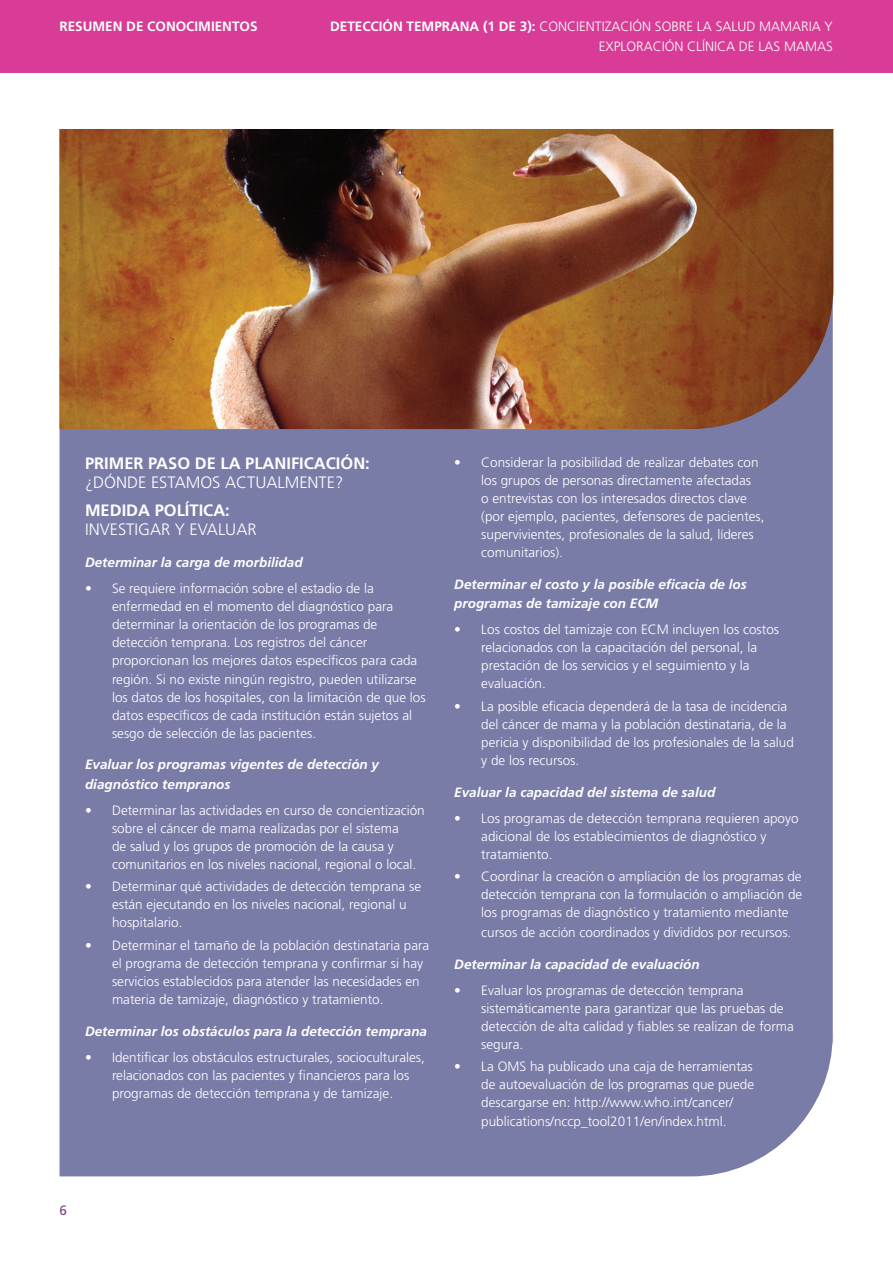
<style>
.page{position:relative;width:893px;height:1263px;background:#fff}
.page>*{position:absolute;margin:0;border:0;box-sizing:border-box;transform-origin:0 0}
.t1{font:700 16.5px "Frutiger";color:#fff}
.t2{font:300 16.5px "Frutiger";color:#fff}
.t3{font:300 13.5px/18px "Frutiger";color:#fff}
.t4{font:italic 700 13.5px/19.2px "Frutiger";color:#fff}
.t5{font:700 13.5px "Frutiger";color:#fff}
.t6{font:13.5px "Frutiger";color:#794779}
.s1{font-weight:700}
</style>
<div class="page">
<div style="left:60px;top:429px;width:773px;height:747px;background:#7a7ca8"></div>
<img style="left:60px;top:129px;width:773px;height:300px">
<div style="left:0;top:0;width:893px;height:72px;background:#d83c96"></div>
<p class="t5" style="left:60px;top:19px;width:200px">RESUMEN DE CONOCIMIENTOS</p>
<p class="t3" style="left:330px;top:17px;width:504px;line-height:19.2px;text-align:right"><span class="s1">DETECCIÓN TEMPRANA (1 DE 3):</span> CONCIENTIZACIÓN SOBRE LA SALUD MAMARIA Y<br>EXPLORACIÓN CLÍNICA DE LAS MAMAS</p>
<p class="t1" style="left:85px;top:453px;width:286px">PRIMER PASO DE LA PLANIFICACIÓN:</p>
<p class="t2" style="left:85px;top:473px;width:260px">¿DÓNDE ESTAMOS ACTUALMENTE?</p>
<p class="t1" style="left:85px;top:500px;width:146px">MEDIDA POLÍTICA:</p>
<p class="t2" style="left:85px;top:520px;width:173px">INVESTIGAR Y EVALUAR</p>
<p class="t4" style="left:85px;top:553px;width:219px">Determinar la carga de morbilidad</p>
<p class="t3" style="left:112px;top:580px;width:315px;text-indent:-27px">• Se requiere información sobre el estadio de la enfermedad en el momento del diagnóstico para determinar la orientación de los programas de detección temprana. Los registros del cáncer proporcionan los mejores datos específicos para cada región. Si no existe ningún registro, pueden utilizarse los datos de los hospitales, con la limitación de que los datos específicos de cada institución están sujetos al sesgo de selección de las pacientes.</p>
<p class="t4" style="left:85px;top:755px;width:296px">Evaluar los programas vigentes de detección y diagnóstico tempranos</p>
<p class="t3" style="left:112px;top:802px;width:314px;text-indent:-27px">• Determinar las actividades en curso de concientización sobre el cáncer de mama realizadas por el sistema<br>de salud y los grupos de promoción de la causa y comunitarios en los niveles nacional, regional o local.</p>
<p class="t3" style="left:112px;top:878px;width:311px;text-indent:-27px">• Determinar qué actividades de detección temprana se están ejecutando en los niveles nacional, regional u hospitalario.</p>
<p class="t3" style="left:112px;top:936px;width:319px;text-indent:-27px">• Determinar el tamaño de la población destinataria para el programa de detección temprana y confirmar si hay servicios establecidos para atender las necesidades en materia de tamizaje, diagnóstico y tratamiento.</p>
<p class="t4" style="left:85px;top:1021px;width:344px">Determinar los obstáculos para la detección temprana</p>
<p class="t3" style="left:112px;top:1049px;width:314px;text-indent:-27px">• Identificar los obstáculos estructurales, socioculturales, relacionados con las pacientes y financieros para los programas de detección temprana y de tamizaje.</p>
<p class="t3" style="left:481px;top:453px;width:285px;text-indent:-27px">• Considerar la posibilidad de realizar debates con los grupos de personas directamente afectadas<br>o entrevistas con los interesados directos clave (por ejemplo, pacientes, defensores de pacientes, supervivientes, profesionales de la salud, líderes comunitarios).</p>
<p class="t4" style="left:454px;top:574px;width:294px">Determinar el costo y la posible eficacia de los programas de tamizaje con ECM</p>
<p class="t3" style="left:481px;top:621px;width:299px;text-indent:-27px">• Los costos del tamizaje con ECM incluyen los costos relacionados con la capacitación del personal, la prestación de los servicios y el seguimiento y la evaluación.</p>
<p class="t3" style="left:481px;top:697px;width:314px;text-indent:-27px">• La posible eficacia dependerá de la tasa de incidencia del cáncer de mama y la población destinataria, de la pericia y disponibilidad de los profesionales de la salud y de los recursos.</p>
<p class="t4" style="left:454px;top:782px;width:263px">Evaluar la capacidad del sistema de salud</p>
<p class="t3" style="left:481px;top:810px;width:319px;text-indent:-27px">• Los programas de detección temprana requieren apoyo adicional de los establecimientos de diagnóstico y tratamiento.</p>
<p class="t3" style="left:481px;top:868px;width:322px;line-height:18.5px;text-indent:-27px">• Coordinar la creación o ampliación de los programas de detección temprana con la formulación o ampliación de los programas de diagnóstico y tratamiento mediante cursos de acción coordinados y divididos por recursos.</p>
<p class="t4" style="left:454px;top:954px;width:247px">Determinar la capacidad de evaluación</p>
<p class="t3" style="left:481px;top:981px;width:314px;text-indent:-27px">• Evaluar los programas de detección temprana sistemáticamente para garantizar que las pruebas de detección de alta calidad y fiables se realizan de forma segura.</p>
<p class="t3" style="left:481px;top:1057px;width:274px;line-height:18.5px;text-indent:-27px">• La OMS ha publicado una caja de herramientas de autoevaluación de los programas que puede descargarse en: http://www.who.int/cancer/ publications/nccp_tool2011/en/index.html.</p>
<p class="t6" style="left:60px;top:1203px;width:9px">6</p>
</div>
